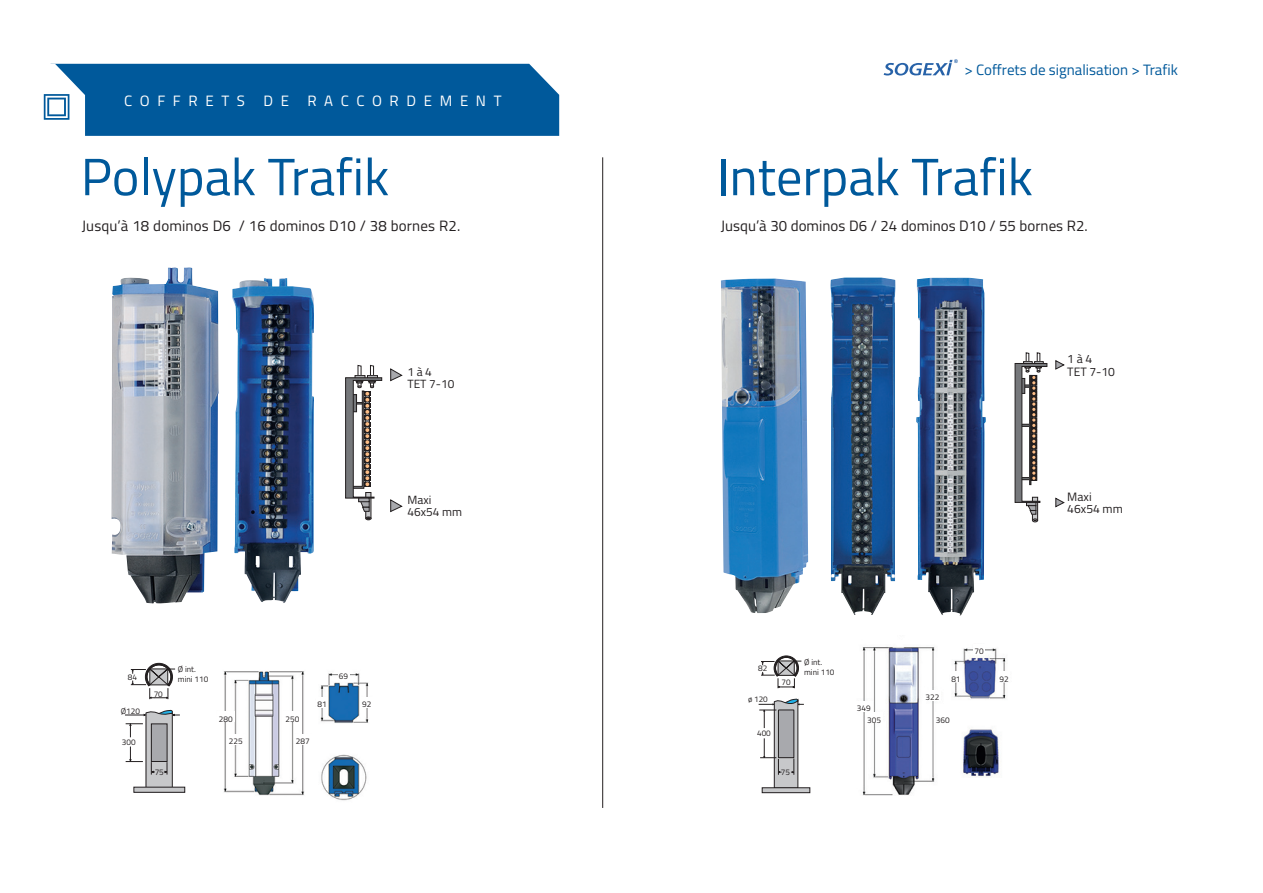
<style>
.page{position:relative;width:1263px;height:893px;background:#fff}
.page>*{position:absolute;margin:0;border:0;box-sizing:border-box;transform-origin:0 0}
.t1{font:52.5px "Titillium Web";color:#00599b}
.t2{font:15px "Titillium Web";letter-spacing:.005em;color:#231f20}
.t3{font:15px "Titillium Web";color:#00599b}
.t4{font:15px "Titillium Web";letter-spacing:.51em;color:#fff}
.t5{font:12.15px/12.5px "Titillium Web";color:#231f20}
.t6{font:11.85px/12.3px "Titillium Web";color:#231f20}
.t7{font:8.25px/9.9px "Titillium Web";color:#231f20}
.t8{font:8.1px/10.4px "Titillium Web";color:#231f20}
</style>
<div class="page">
<svg style="left:43px;top:64px;width:516px;height:72px;background:#1365a2"></svg>
<img style="left:916px;top:278px;width:70px;height:338px">
<img style="left:830px;top:277px;width:65px;height:338px">
<svg style="left:1055px;top:360px;width:10px;height:10px"></svg>
<svg style="left:1055px;top:498px;width:10px;height:10px"></svg>
<svg style="left:1014px;top:352px;width:33px;height:170px"></svg>
<img style="left:721px;top:278px;width:87px;height:335px">
<svg style="left:758px;top:698px;width:46px;height:91px"></svg>
<div style="left:762px;top:788px;width:48px;height:5px;background:#c7c8ca"></div>
<div style="left:762px;top:787px;width:48px;height:6px;border:1px solid #231f20"></div>
<svg style="left:761px;top:655px;width:40px;height:33px"></svg>
<img style="left:232px;top:278px;width:82px;height:325px">
<img style="left:112px;top:267px;width:107px;height:336px">
<svg style="left:345px;top:365px;width:37px;height:155px"></svg>
<svg style="left:390px;top:368px;width:13px;height:13px"></svg>
<svg style="left:390px;top:499px;width:13px;height:13px"></svg>
<svg style="left:125px;top:710px;width:55px;height:79px"></svg>
<div style="left:134px;top:787px;width:51px;height:5px;background:#c7c8ca"></div>
<div style="left:134px;top:787px;width:51px;height:5px;border:1px solid #231f20"></div>
<svg style="left:131px;top:663px;width:44px;height:36px"></svg>
<img style="left:223px;top:671px;width:146px;height:130px">
<div style="left:217px;top:711px;width:18px;height:11px;background:#fff"></div>
<div style="left:283px;top:711px;width:18px;height:11px;background:#fff"></div>
<div style="left:294px;top:734px;width:18px;height:11px;background:#fff"></div>
<div style="left:227px;top:734px;width:18px;height:11px;background:#fff"></div>
<div style="left:338px;top:669px;width:11px;height:11px;background:#fff"></div>
<div style="left:361px;top:697px;width:12px;height:11px;background:#fff"></div>
<div style="left:316px;top:697px;width:12px;height:11px;background:#fff"></div>
<img style="left:862px;top:647px;width:73px;height:148px">
<img style="left:954px;top:648px;width:52px;height:52px">
<img style="left:963px;top:729px;width:36px;height:48px">
<div style="left:855px;top:701px;width:18px;height:11px;background:#fff"></div>
<div style="left:865px;top:712px;width:18px;height:11px;background:#fff"></div>
<div style="left:934px;top:712px;width:18px;height:11px;background:#fff"></div>
<div style="left:923px;top:690px;width:18px;height:11px;background:#fff"></div>
<div style="left:950px;top:671px;width:12px;height:11px;background:#fff"></div>
<div style="left:973px;top:644px;width:12px;height:11px;background:#fff"></div>
<div style="left:998px;top:671px;width:12px;height:11px;background:#fff"></div>
<hr style="left:602px;top:157px;width:1px;height:651px;background:#231f20">
<svg style="left:884px;top:59px;width:74px;height:17px"></svg>
<p class="t4" style="left:124px;top:89px;width:379px">COFFRETS DE RACCORDEMENT</p>
<p class="t3" style="left:964px;top:58px;width:215px">&gt; Coffrets de signalisation &gt; Trafik</p>
<h1 class="t1" style="left:81px;top:136px;width:310px">Polypak Trafik</h1>
<h1 class="t1" style="left:716px;top:136px;width:318px">Interpak Trafik</h1>
<p class="t2" style="left:82px;top:214px;width:380px">Jusqu’à 18 dominos D6 / 16 dominos D10 / 38 bornes R2.</p>
<p class="t2" style="left:721px;top:214px;width:368px">Jusqu’à 30 dominos D6 / 24 dominos D10 / 55 bornes R2.</p>
<p class="t6" style="left:407px;top:365px;width:48px">1 à 4<br>TET 7-10</p>
<p class="t6" style="left:407px;top:493px;width:56px">Maxi<br>46x54 mm</p>
<p class="t7" style="left:128px;top:672px;width:11px">84</p>
<p class="t7" style="left:121px;top:706px;width:21px">Ø120</p>
<p class="t7" style="left:122px;top:737px;width:15px">300</p>
<p class="t7" style="left:154px;top:689px;width:11px">70</p>
<p class="t7" style="left:155px;top:766px;width:11px">75</p>
<p class="t7" style="left:178px;top:664px;width:32px">Ø int. mini 110</p>
<p class="t7" style="left:339px;top:671px;width:11px">69</p>
<p class="t7" style="left:219px;top:714px;width:15px">280</p>
<p class="t7" style="left:285px;top:714px;width:15px">250</p>
<p class="t7" style="left:229px;top:736px;width:15px">225</p>
<p class="t7" style="left:296px;top:736px;width:15px">287</p>
<p class="t7" style="left:317px;top:699px;width:11px">81</p>
<p class="t7" style="left:362px;top:699px;width:11px">92</p>
<p class="t8" style="left:758px;top:663px;width:11px">82</p>
<p class="t8" style="left:748px;top:694px;width:21px">ø 120</p>
<p class="t8" style="left:757px;top:728px;width:15px">400</p>
<p class="t8" style="left:781px;top:677px;width:11px">70</p>
<p class="t8" style="left:781px;top:766px;width:11px">75</p>
<p class="t8" style="left:804px;top:656px;width:32px">Ø int. mini 110</p>
<p class="t7" style="left:925px;top:692px;width:15px">322</p>
<p class="t7" style="left:951px;top:674px;width:11px">81</p>
<p class="t7" style="left:867px;top:702px;width:15px;line-height:11.7px;text-indent:-10px">349<br>305</p>
<p class="t7" style="left:936px;top:714px;width:15px">360</p>
<p class="t7" style="left:975px;top:646px;width:11px">70</p>
<p class="t7" style="left:999px;top:674px;width:11px">92</p>
<p class="t5" style="left:1067px;top:352px;width:49px">1 à 4<br>TET 7-10</p>
<p class="t5" style="left:1067px;top:490px;width:57px">Maxi<br>46x54 mm</p>
</div>
